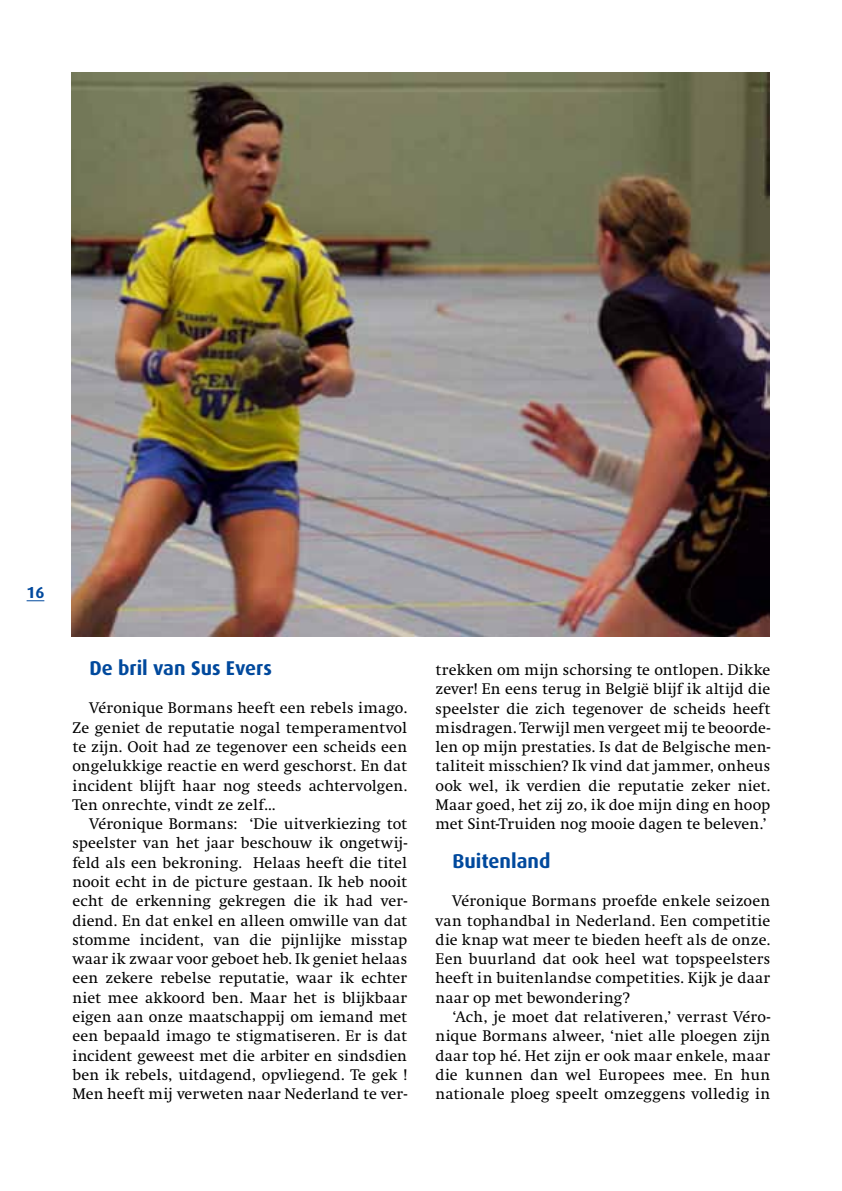
<style>
.page{position:relative;width:842px;height:1191px;background:#fff}
.page>*{position:absolute;margin:0;border:0;box-sizing:border-box;transform-origin:0 0}
.t1{font:700 20px "Dax";color:#00499d}
.t2{font:16px/19.2px "Swift";letter-spacing:.01em;color:#000;text-align:justify}
.t3{font:700 16px "Dax";color:#00499d}
</style>
<div class="page">
<svg style="left:27px;top:600px;width:17px;height:1px"></svg>
<img style="left:72px;top:72px;width:698px;height:564px">
<p class="t3" style="left:27px;top:583px;width:19px">16</p>
<p class="t1" style="left:89px;top:656px;width:184px">De bril van Sus Evers</p>
<p class="t2" style="left:72px;top:699px;width:336px;text-indent:17px">Véronique Bormans heeft een rebels imago.<br>Ze geniet de reputatie nogal temperamentvol te zijn. Ooit had ze tegenover een scheids een ongelukkige reactie en werd geschorst. En dat incident blijft haar nog steeds achtervolgen.<br>Ten onrechte, vindt ze zelf…</p>
<p class="t2" style="left:72px;top:814px;width:336px;text-indent:17px">Véronique Bormans: ‘Die uitverkiezing tot speelster van het jaar beschouw ik ongetwij&shy;feld als een bekroning. Helaas heeft die titel nooit echt in de picture gestaan. Ik heb nooit echt de erkenning gekregen die ik had ver&shy;diend. En dat enkel en alleen omwille van dat stomme incident, van die pijnlijke misstap waar ik zwaar voor geboet heb. Ik geniet helaas een zekere rebelse reputatie, waar ik echter niet mee akkoord ben. Maar het is blijkbaar eigen aan onze maatschappij om iemand met een bepaald imago te stigmatiseren. Er is dat incident geweest met die arbiter en sindsdien ben ik rebels, uitdagend, opvliegend. Te gek !<br>Men heeft mij verweten naar Nederland te ver-</p>
<p class="t2" style="left:435px;top:660px;width:336px">trekken om mijn schorsing te ontlopen. Dikke zever! En eens terug in België blijf ik altijd die speelster die zich tegenover de scheids heeft misdragen. Terwijl men vergeet mij te beoorde&shy;len op mijn prestaties. Is dat de Belgische men&shy;taliteit misschien? Ik vind dat jammer, onheus ook wel, ik verdien die reputatie zeker niet.<br>Maar goed, het zij zo, ik doe mijn ding en hoop met Sint-Truiden nog mooie dagen te beleven.’</p>
<p class="t1" style="left:452px;top:849px;width:99px">Buitenland</p>
<p class="t2" style="left:435px;top:891px;width:336px;text-indent:17px">Véronique Bormans proefde enkele seizoen van tophandbal in Nederland. Een competitie die knap wat meer te bieden heeft als de onze.<br>Een buurland dat ook heel wat topspeelsters heeft in buitenlandse competities. Kijk je daar naar op met bewondering?</p>
<p class="t2" style="left:435px;top:1007px;width:336px;text-indent:17px">‘Ach, je moet dat relativeren,’ verrast Véro&shy;nique Bormans alweer, ‘niet alle ploegen zijn daar top hé. Het zijn er ook maar enkele, maar die kunnen dan wel Europees mee. En hun nationale ploeg speelt omzeggens volledig in</p>
</div>
